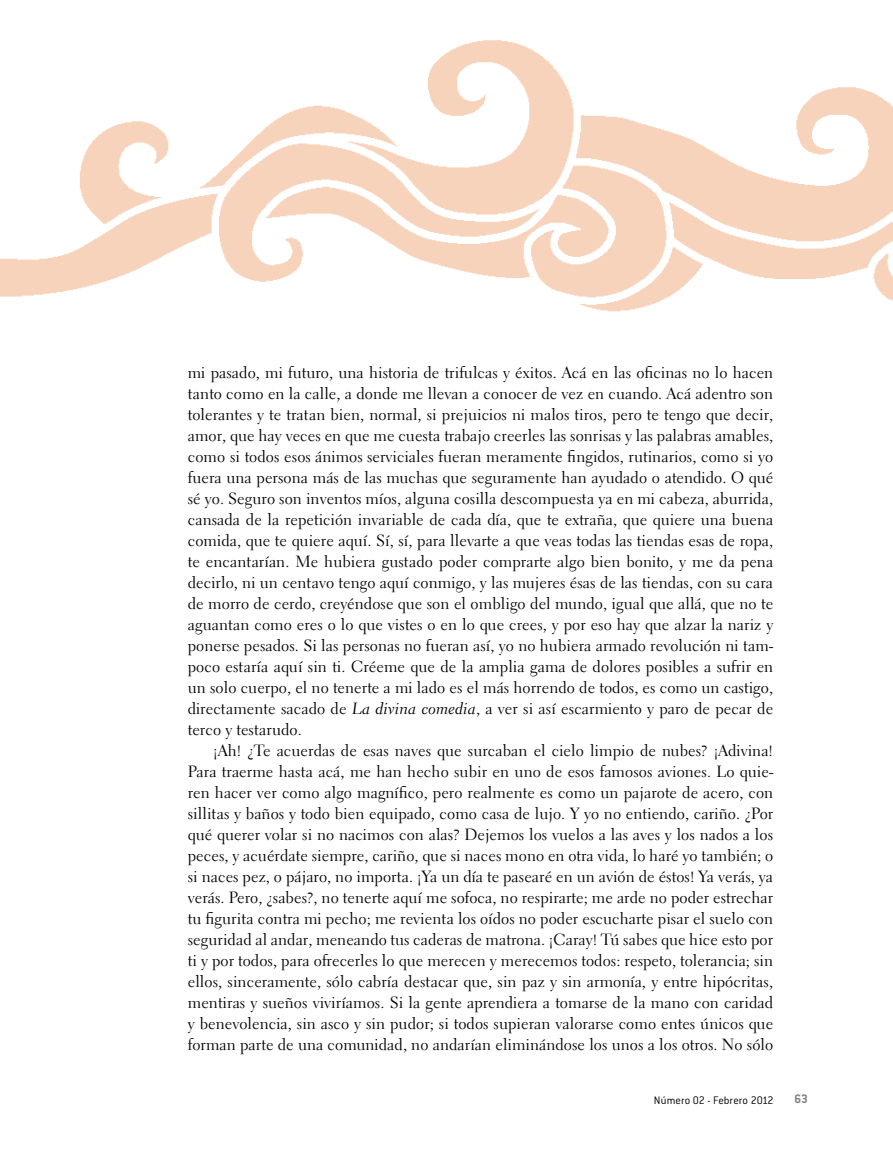
<style>
.page{position:relative;width:893px;height:1170px;background:#fff}
.page>*{position:absolute;margin:0;border:0;box-sizing:border-box;transform-origin:0 0}
.t1{font:16.2px/21px "Electra LT Std";letter-spacing:.005em;color:#000;text-align:justify}
.t2{font:700 13.5px "Conduit ITC Std";color:#808285}
.t3{font:300 12px "Conduit ITC Std";color:#000}
.s1{font-family:"Electra LT Std Cursive"}
</style>
<div class="page">
<img style="left:0;top:40px;width:893px;height:272px">
<p class="t1" style="left:188px;top:362px;width:587px">mi pasado, mi futuro, una historia de trifulcas y éxitos. Acá en las oficinas no lo hacen tanto como en la calle, a donde me llevan a conocer de vez en cuando. Acá adentro son tolerantes y te tratan bien, normal, si prejuicios ni malos tiros, pero te tengo que decir, amor, que hay veces en que me cuesta trabajo creerles las sonrisas y las palabras amables, como si todos esos ánimos serviciales fueran meramente fingidos, rutinarios, como si yo fuera una persona más de las muchas que seguramente han ayudado o atendido. O qué sé yo. Seguro son inventos míos, alguna cosilla descompuesta ya en mi cabeza, aburrida, cansada de la repetición invariable de cada día, que te extraña, que quiere una buena comida, que te quiere aquí. Sí, sí, para llevarte a que veas todas las tiendas esas de ropa, te encantarían. Me hubiera gustado poder comprarte algo bien bonito, y me da pena decirlo, ni un centavo tengo aquí conmigo, y las mujeres ésas de las tiendas, con su cara de morro de cerdo, creyéndose que son el ombligo del mundo, igual que allá, que no te aguantan como eres o lo que vistes o en lo que crees, y por eso hay que alzar la nariz y ponerse pesados. Si las personas no fueran así, yo no hubiera armado revolución ni tam&shy;poco estaría aquí sin ti. Créeme que de la amplia gama de dolores posibles a sufrir en un solo cuerpo, el no tenerte a mi lado es el más horrendo de todos, es como un castigo, directamente sacado de <span class="s1">La divina comedia</span>, a ver si así escarmiento y paro de pecar de terco y testarudo.</p>
<p class="t1" style="left:188px;top:740px;width:587px;text-indent:26px">¡Ah! ¿Te acuerdas de esas naves que surcaban el cielo limpio de nubes? ¡Adivina!<br>Para traerme hasta acá, me han hecho subir en uno de esos famosos aviones. Lo quie&shy;ren hacer ver como algo magnífico, pero realmente es como un pajarote de acero, con sillitas y baños y todo bien equipado, como casa de lujo. Y yo no entiendo, cariño. ¿Por qué querer volar si no nacimos con alas? Dejemos los vuelos a las aves y los nados a los peces, y acuérdate siempre, cariño, que si naces mono en otra vida, lo haré yo también; o si naces pez, o pájaro, no importa. ¡Ya un día te pasearé en un avión de éstos! Ya verás, ya verás. Pero, ¿sabes?, no tenerte aquí me sofoca, no respirarte; me arde no poder estrechar tu figurita contra mi pecho; me revienta los oídos no poder escucharte pisar el suelo con seguridad al andar, meneando tus caderas de matrona. ¡Caray! Tú sabes que hice esto por ti y por todos, para ofrecerles lo que merecen y merecemos todos: respeto, tolerancia; sin ellos, sinceramente, sólo cabría destacar que, sin paz y sin armonía, y entre hipócritas, mentiras y sueños viviríamos. Si la gente aprendiera a tomarse de la mano con caridad y benevolencia, sin asco y sin pudor; si todos supieran valorarse como entes únicos que forman parte de una comunidad, no andarían eliminándose los unos a los otros. No sólo</p>
<p class="t3" style="left:654px;top:1092px;width:121px">Número 02 - Febrero 2012</p>
<p class="t2" style="left:795px;top:1090px;width:15px">63</p>
</div>
